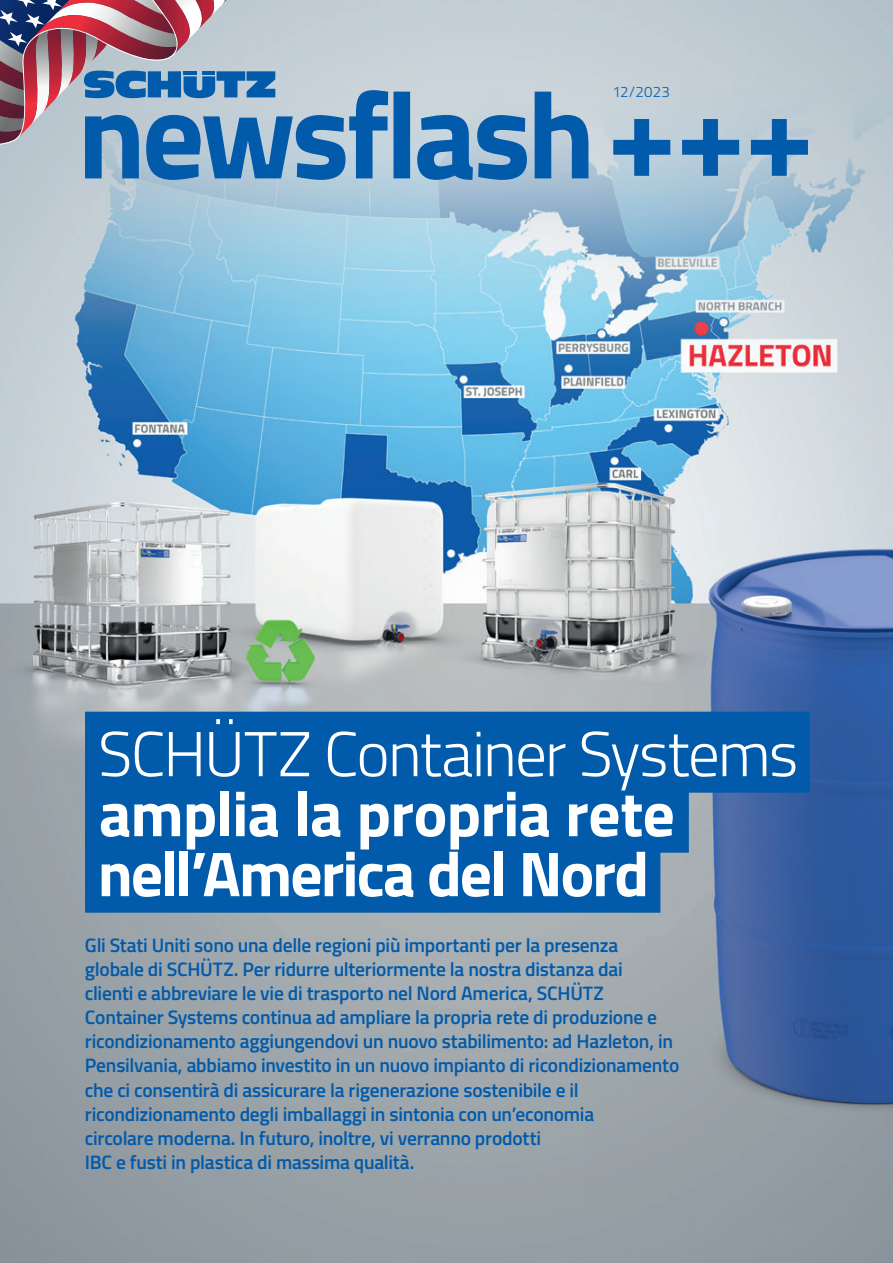
<style>
.page{position:relative;width:893px;height:1263px;background:#fff}
.page>*{position:absolute;margin:0;border:0;box-sizing:border-box;transform-origin:0 0}
.t1{font:700 63.45px/60px "Cairo";letter-spacing:-.02em;color:#fff}
.t2{font:300 63.45px "Cairo";letter-spacing:-.03em;color:#fff}
.t3{font:600 19.5px/24px "Cairo";letter-spacing:-.015em;color:#015aaa}
.t4{font:300 15px "Cairo";letter-spacing:.01em;color:#015aaa}
</style>
<div class="page">
<img style="left:0;top:0;width:893px;height:1263px">
<div style="left:85px;top:712px;width:725px;height:81px;background:#015aaa"></div>
<div style="left:85px;top:772px;width:604px;height:81px;background:#015aaa"></div>
<div style="left:85px;top:832px;width:575px;height:81px;background:#015aaa"></div>
<svg style="left:0;top:0;width:275px;height:146px;background:#9b899c"></svg>
<hr style="left:184px;top:71px;width:13px;height:4px;background:#015aaa">
<hr style="left:202px;top:71px;width:13px;height:4px;background:#015aaa">
<svg style="left:85px;top:90px;width:723px;height:90px;background:#729ec5"></svg>
<p class="t4" style="left:612px;top:81px;width:59px">12/2023</p>
<h1 class="t2" style="left:98px;top:708px;width:702px">SCHÜTZ Container Systems</h1>
<h1 class="t1" style="left:98px;top:784px;width:579px">amplia la propria rete nell’America del Nord</h1>
<p class="t3" style="left:85px;top:934px;width:596px">Gli Stati Uniti sono una delle regioni più importanti per la presenza globale di SCHÜTZ. Per ridurre ulteriormente la nostra distanza dai<br>clienti e abbreviare le vie di trasporto nel Nord America, SCHÜTZ Container Systems continua ad ampliare la propria rete di produzione e ricondizionamento aggiungendovi un nuovo stabilimento: ad Hazleton, in Pensilvania, abbiamo investito in un nuovo impianto di ricondizionamento che ci consentirà di assicurare la rigenerazione sostenibile e il ricondizionamento degli imballaggi in sintonia con un’economia<br>circolare moderna. In futuro, inoltre, vi verranno prodotti<br>IBC e fusti in plastica di massima qualità.</p>
</div>
